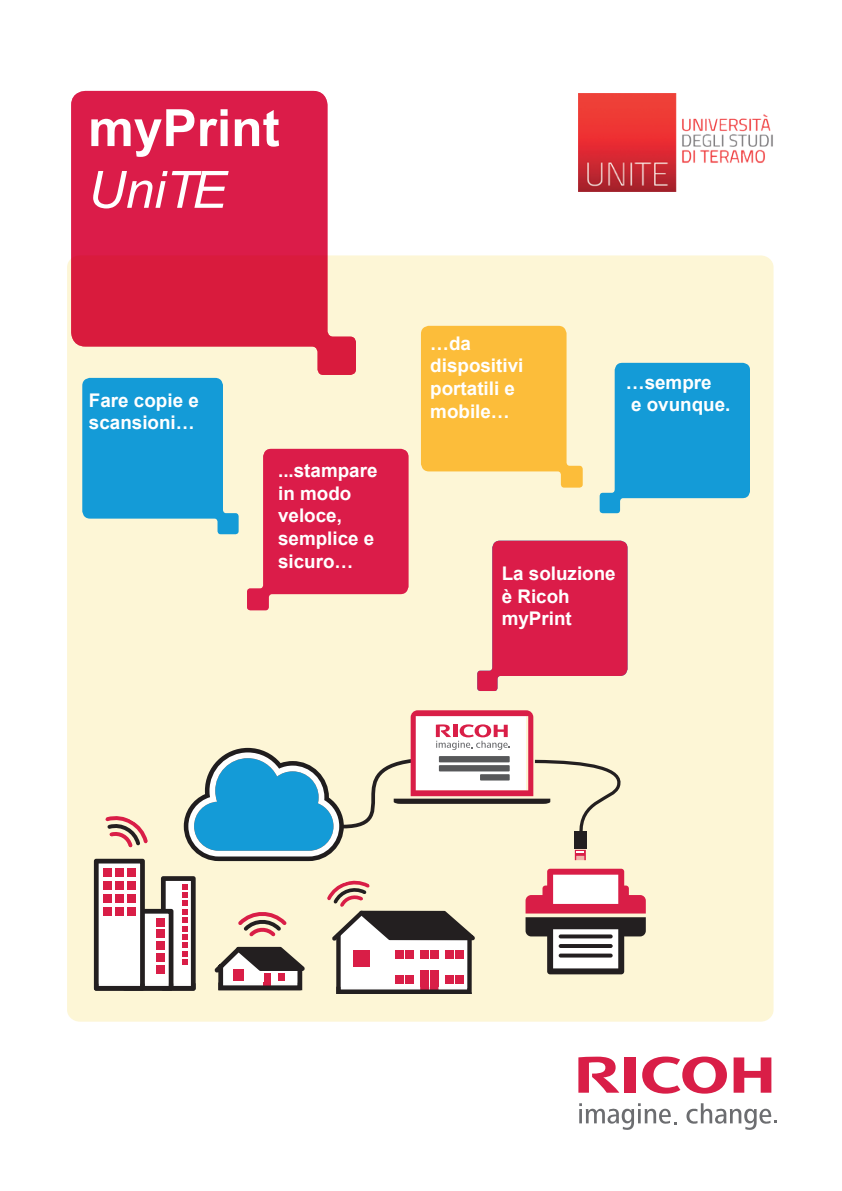
<style>
.page{position:relative;width:842px;height:1191px;background:#fff}
.page>*{position:absolute;margin:0;border:0;box-sizing:border-box;transform-origin:0 0}
.t1{font:700 51.4px "Arial";color:#fff}
.t2{font:italic 51.4px "Arial";color:#fff}
.t3{font:700 18.8px/22.6px "Arial";color:#fff}
</style>
<div class="page">
<div style="left:67px;top:255px;width:706px;height:766px;background:#fdf6d6;border-radius:12px"></div>
<svg style="left:82px;top:378px;width:157px;height:156px"></svg>
<svg style="left:642px;top:1056px;width:85px;height:37px"></svg>
<svg style="left:734px;top:1057px;width:37px;height:35px"></svg>
<div style="left:624px;top:1057px;width:12px;height:35px;background:#d91e47"></div>
<svg style="left:578px;top:1056px;width:41px;height:36px"></svg>
<svg style="left:579px;top:1103px;width:98px;height:27px"></svg>
<svg style="left:686px;top:1103px;width:91px;height:27px"></svg>
<svg style="left:71px;top:91px;width:285px;height:284px;fill:#db1c49"></svg>
<svg style="left:477px;top:540px;width:150px;height:151px"></svg>
<svg style="left:421px;top:326px;width:162px;height:161px;background:#fcc551"></svg>
<svg style="left:247px;top:449px;width:161px;height:161px;fill:#db1c49"></svg>
<svg style="left:600px;top:363px;width:150px;height:150px;fill:#149bd7"></svg>
<svg style="left:94px;top:710px;width:552px;height:284px"></svg>
<img style="left:579px;top:94px;width:194px;height:98px">
<h1 class="t1" style="left:88px;top:92px;width:193px">myPrint</h1>
<h1 class="t2" style="left:88px;top:156px;width:140px">UniTE</h1>
<p class="t3" style="left:89px;top:389px;width:111px">Fare copie e scansioni…</p>
<p class="t3" style="left:278px;top:459px;width:101px">...stampare in modo veloce, semplice e sicuro…</p>
<p class="t3" style="left:430px;top:332px;width:95px">…da dispositivi portatili e mobile…</p>
<p class="t3" style="left:626px;top:371px;width:106px">…sempre<br>e ovunque.</p>
<p class="t3" style="left:502px;top:562px;width:115px">La soluzione è Ricoh myPrint</p>
</div>
